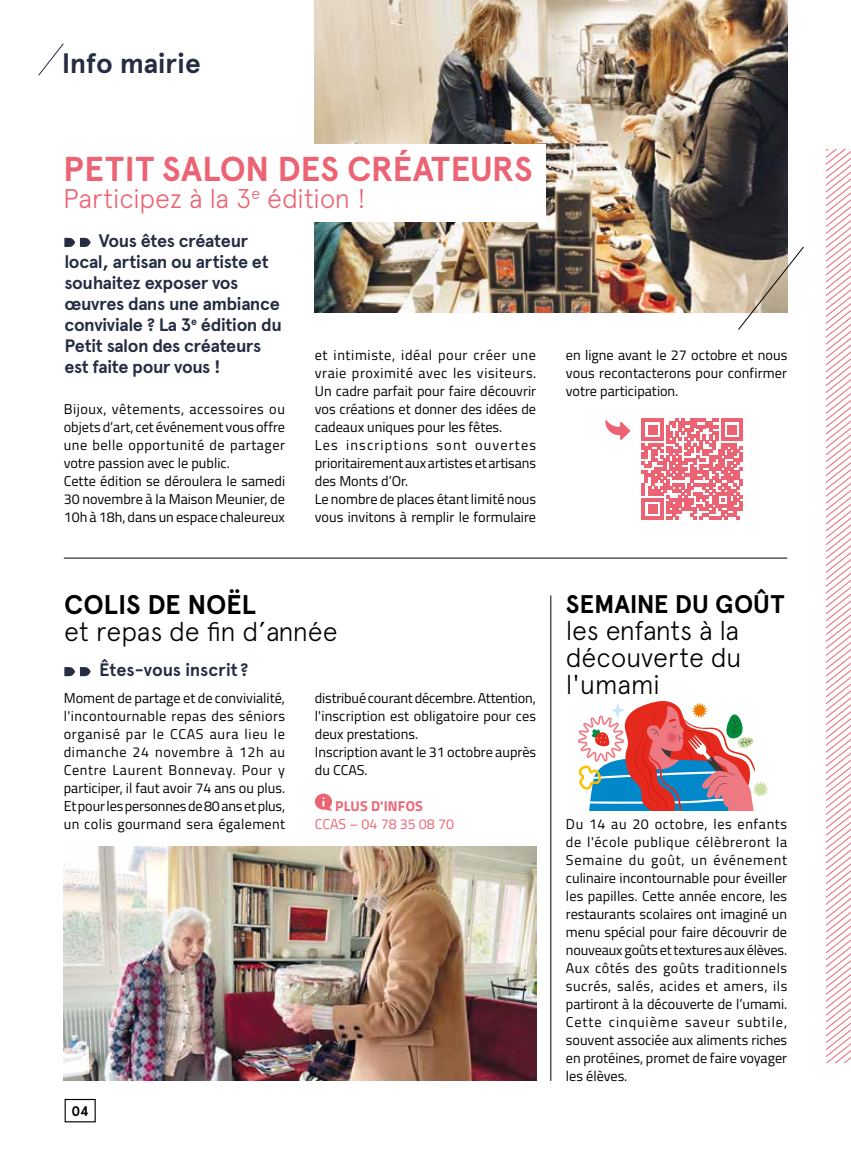
<style>
.page{position:relative;width:851px;height:1149px;background:#fff}
.page>*{position:absolute;margin:0;border:0;box-sizing:border-box;transform-origin:0 0}
.t1{font:700 34.5px "Apercu Pro";color:#ec6474}
.t2{font:700 28.05px "Apercu Pro";letter-spacing:-.005em;color:#262d43}
.t3{font:27px/27px "Apercu Light Pro";letter-spacing:-.015em;color:#000;text-align:justify}
.t4{font:27px "Apercu Light Pro";letter-spacing:-.02em;color:#ec6474}
.t5{font:700 27px "Apercu Pro";letter-spacing:-.01em;color:#000}
.t6{font:700 25.5px "Apercu Pro";letter-spacing:-.01em;color:#000}
.t7{font:700 18px/21px "Apercu Pro";letter-spacing:-.02em;color:#262d43}
.t8{font:14.25px/18px "Titillium Web";color:#000}
.t9{font:14.25px "Titillium Web";color:#ec6474}
.t10{font:700 14.25px "Titillium Web";letter-spacing:.01em;color:#ec6474}
.t11{font:700 13.8px "Apercu Pro";color:#000}
</style>
<div class="page">
<div style="left:65px;top:1098px;width:31px;height:23px;border:1px solid #000"></div>
<svg style="left:38px;top:43px;width:26px;height:33px"></svg>
<svg style="left:826px;top:149px;width:24px;height:913px"></svg>
<svg style="left:641px;top:419px;width:101px;height:100px"></svg>
<svg style="left:605px;top:420px;width:25px;height:20px"></svg>
<svg style="left:315px;top:793px;width:17px;height:17px"></svg>
<hr style="left:64px;top:557px;width:723px;height:1px;background:#000">
<hr style="left:550px;top:595px;width:1px;height:485px;background:#000">
<img style="left:64px;top:846px;width:472px;height:234px">
<img style="left:315px;top:0;width:472px;height:313px">
<svg style="left:737px;top:245px;width:67px;height:85px"></svg>
<div style="left:51px;top:144px;width:494px;height:77px;background:#fff"></div>
<svg style="left:64px;top:238px;width:27px;height:9px"></svg>
<svg style="left:64px;top:667px;width:27px;height:9px"></svg>
<svg style="left:578px;top:701px;width:190px;height:109px"></svg>
<h2 class="t2" style="left:62px;top:42px;width:140px">Info mairie</h2>
<h1 class="t1" style="left:63px;top:143px;width:471px">PETIT SALON DES CRÉATEURS</h1>
<h3 class="t4" style="left:63px;top:179px;width:304px">Participez à la 3<sup>e</sup> édition !</h3>
<p class="t7" style="left:64px;top:229px;width:219px;text-indent:34px">Vous êtes créateur local, artisan ou artiste et souhaitez exposer vos œuvres dans une ambiance conviviale ? La 3<sup>e</sup> édition du<br>Petit salon des créateurs est faite pour vous !</p>
<p class="t8" style="left:315px;top:345px;width:223px">et intimiste, idéal pour créer une vraie proximité avec les visiteurs.<br>Un cadre parfait pour faire découvrir vos créations et donner des idées de cadeaux uniques pour les fêtes.<br>Les inscriptions sont ouvertes prioritairement aux artistes et artisans des Monts d’Or.<br>Le nombre de places étant limité nous vous invitons à remplir le formulaire</p>
<p class="t8" style="left:566px;top:345px;width:223px;text-align:justify">en ligne avant le 27 octobre et nous vous recontacterons pour confirmer votre participation.</p>
<p class="t8" style="left:64px;top:399px;width:223px">Bijoux, vêtements, accessoires ou objets d’art, cet événement vous offre une belle opportunité de partager votre passion avec le public.<br>Cette édition se déroulera le samedi 30 novembre à la Maison Meunier, de 10h à 18h, dans un espace chaleureux</p>
<h3 class="t5" style="left:64px;top:583px;width:193px">COLIS DE NOËL</h3>
<h3 class="t3" style="left:64px;top:615px;width:275px">et repas de fin d’année</h3>
<p class="t7" style="left:99px;top:658px;width:151px">Êtes-vous inscrit ?</p>
<p class="t8" style="left:64px;top:687px;width:223px;text-align:justify">Moment de partage et de convivialité, l'incontournable repas des séniors organisé par le CCAS aura lieu le dimanche 24 novembre à 12h au Centre Laurent Bonnevay. Pour y participer, il faut avoir 74 ans ou plus.<br>Et pour les personnes de 80 ans et plus, un colis gourmand sera également</p>
<p class="t8" style="left:315px;top:687px;width:223px">distribué courant décembre. Attention, l'inscription est obligatoire pour ces deux prestations.<br>Inscription avant le 31 octobre auprès du CCAS.</p>
<p class="t10" style="left:335px;top:794px;width:89px">PLUS D'INFOS</p>
<p class="t9" style="left:315px;top:813px;width:141px">CCAS – 04 78 35 08 70</p>
<p class="t11" style="left:72px;top:1099px;width:19px">04</p>
<h3 class="t6" style="left:566px;top:584px;width:220px">SEMAINE DU GOÛT</h3>
<h3 class="t3" style="left:566px;top:614px;width:177px">les enfants à la découverte du l'umami</h3>
<p class="t8" style="left:566px;top:813px;width:223px;text-align:justify">Du 14 au 20 octobre, les enfants de l'école publique célèbreront la Semaine du goût, un événement culinaire incontournable pour éveiller les papilles. Cette année encore, les restaurants scolaires ont imaginé un menu spécial pour faire découvrir de nouveaux goûts et textures aux élèves.<br>Aux côtés des goûts traditionnels sucrés, salés, acides et amers, ils partiront à la découverte de l’umami.<br>Cette cinquième saveur subtile, souvent associée aux aliments riches en protéines, promet de faire voyager les élèves.</p>
</div>
